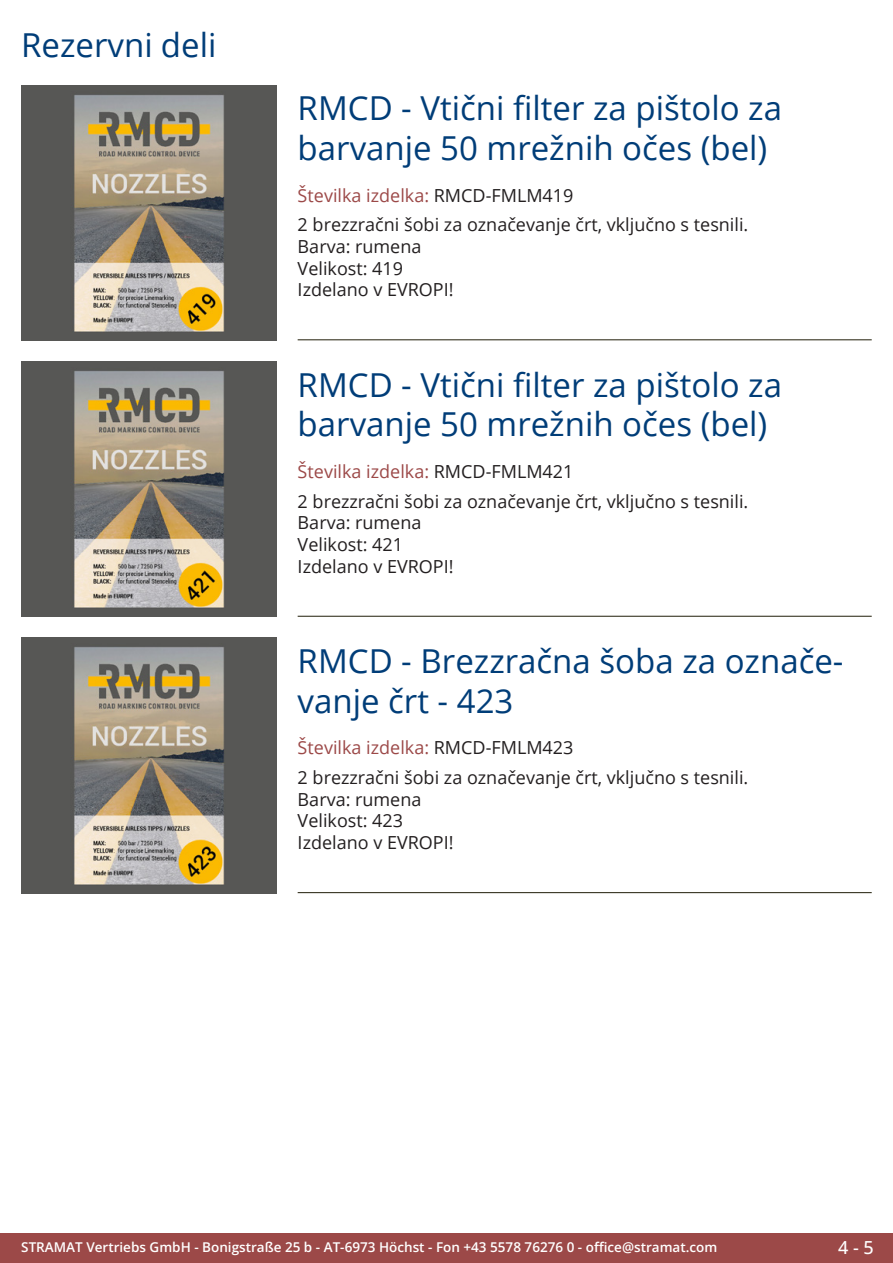
<style>
.page{position:relative;width:893px;height:1263px;background:#fff}
.page>*{position:absolute;margin:0;border:0;box-sizing:border-box;transform-origin:0 0}
.Produkttitel{font:33px/39.6px "Open Sans";color:#003d78}
.RastTitel{font:33px "Open Sans";color:#003d78}
.Beschreibung_Text{font:18px/21.6px "Open Sans";color:#231f20}
.TechDaten_Überschrif{font:18px "Open Sans";color:#9c4948}
.t1{font:500 18px "Open Sans";color:#fff}
.t2{font:600 13.5px "Open Sans";color:#fff}
.s1{color:#231f20}
</style>
<div class="page">
<div style="left:0;top:1233px;width:893px;height:30px;background:#9c4948"></div>
<hr style="left:298px;top:340px;width:574px;height:1px;background:#201d08">
<hr style="left:298px;top:616px;width:574px;height:1px;background:#201d08">
<hr style="left:298px;top:892px;width:574px;height:1px;background:#201d08">
<img style="left:21px;top:85px;width:255px;height:255px">
<img style="left:21px;top:361px;width:255px;height:256px">
<img style="left:21px;top:638px;width:255px;height:255px">
<p class="RastTitel" style="left:21px;top:22px;width:197px">Rezervni deli</p>
<p class="Produkttitel" style="left:298px;top:88px;width:486px">RMCD - Vtični filter za pištolo za barvanje 50 mrežnih očes (bel)</p>
<p class="TechDaten_Überschrif" style="left:298px;top:183px;width:277px">Številka izdelka: <span class="s1">RMCD-FMLM419</span></p>
<p class="Beschreibung_Text" style="left:298px;top:214px;width:452px">2 brezzračni šobi za označevanje črt, vključno s tesnili.<br>Barva: rumena<br>Velikost: 419<br>Izdelano v EVROPI!</p>
<p class="Produkttitel" style="left:298px;top:364px;width:486px">RMCD - Vtični filter za pištolo za barvanje 50 mrežnih očes (bel)</p>
<p class="TechDaten_Überschrif" style="left:298px;top:459px;width:277px">Številka izdelka: <span class="s1">RMCD-FMLM421</span></p>
<p class="Beschreibung_Text" style="left:298px;top:490px;width:452px">2 brezzračni šobi za označevanje črt, vključno s tesnili.<br>Barva: rumena<br>Velikost: 421<br>Izdelano v EVROPI!</p>
<p class="Produkttitel" style="left:298px;top:640px;width:545px">RMCD - Brezzračna šoba za označe&shy;vanje črt - 423</p>
<p class="TechDaten_Überschrif" style="left:298px;top:735px;width:277px">Številka izdelka: <span class="s1">RMCD-FMLM423</span></p>
<p class="Beschreibung_Text" style="left:298px;top:766px;width:452px">2 brezzračni šobi za označevanje črt, vključno s tesnili.<br>Barva: rumena<br>Velikost: 423<br>Izdelano v EVROPI!</p>
<p class="t2" style="left:21px;top:1238px;width:698px">STRAMAT Vertriebs GmbH - Bonigstraße 25 b - AT-6973 Höchst - Fon +43 5578 76276 0 - office@stramat.com</p>
<p class="t1" style="left:838px;top:1234px;width:37px">4 - 5</p>
</div>
